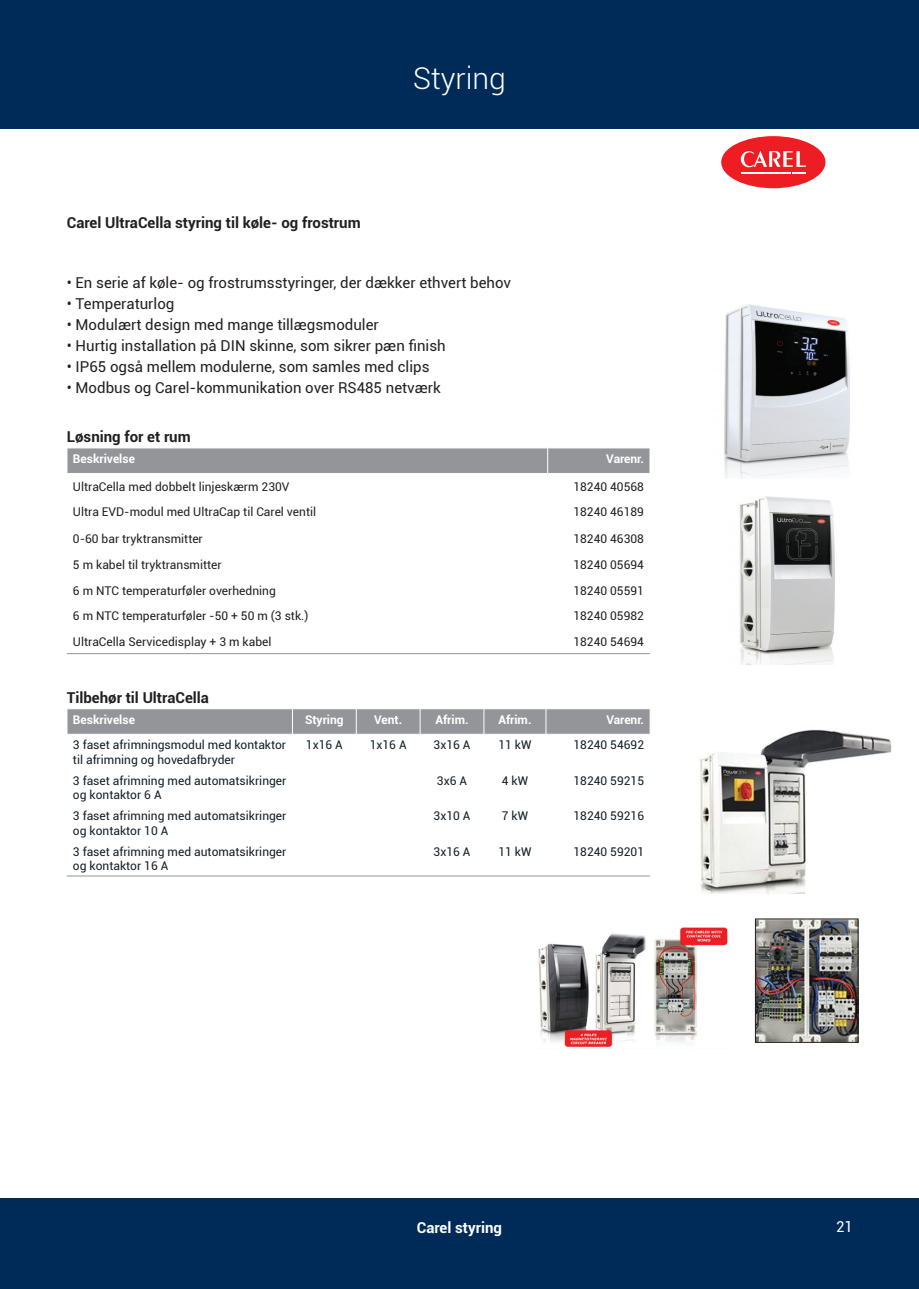
<style>
.page{position:relative;width:919px;height:1289px;background:#fff}
.page>*{position:absolute;margin:0;border:0;box-sizing:border-box;transform-origin:0 0}
.Sidehoved_indholdsfo{font:300 30px "Roboto";color:#fff}
.t1{font:15px "Roboto";color:#231f20}
.Tabel_overskrift{font:700 15px "Roboto";color:#231f20}
.Sidefod_tekst{font:700 15px "Roboto";color:#fff}
.t2{font:15px "Roboto";color:#fff}
.t3{font:12px "Roboto";color:#231f20}
.t4{font:12px "Roboto";color:#131f27}
.t5{font:700 12px "Roboto";color:#fff}
</style>
<div class="page">
<div style="left:0;top:1198px;width:918px;height:90px;background:#002b58"></div>
<div style="left:0;top:0;width:918px;height:129px;background:#002b58"></div>
<div style="left:721px;top:136px;width:104px;height:52px;background:#ee1d23;border-radius:50%"></div>
<svg style="left:740px;top:151px;width:65px;height:23px"></svg>
<div style="left:67px;top:448px;width:583px;height:25px;background:#939598"></div>
<img style="left:724px;top:304px;width:126px;height:175px">
<img style="left:739px;top:496px;width:96px;height:168px">
<img style="left:538px;top:927px;width:190px;height:121px">
<svg style="left:67px;top:708px;width:583px;height:26px;background:#999b9e"></svg>
<img style="left:757px;top:920px;width:99px;height:120px">
<div style="left:755px;top:918px;width:103px;height:124px;border:1px solid #231f20"></div>
<img style="left:700px;top:729px;width:192px;height:164px">
<hr style="left:67px;top:653px;width:582px;height:1px;background:#939598">
<hr style="left:67px;top:875px;width:582px;height:1px;background:#939598">
<p class="Tabel_overskrift" style="left:67px;top:212px;width:295px">Carel UltraCella styring til køle- og frostrum</p>
<p class="Sidehoved_indholdsfo" style="left:413px;top:58px;width:94px">Styring</p>
<p class="t1" style="left:67px;top:272px;width:446px">• En serie af køle- og frostrumsstyringer, der dækker ethvert behov</p>
<p class="t1" style="left:67px;top:293px;width:109px">• Temperaturlog</p>
<p class="t1" style="left:67px;top:314px;width:313px">• Modulært design med mange tillægsmoduler</p>
<p class="t1" style="left:67px;top:335px;width:380px">• Hurtig installation på DIN skinne, som sikrer pæn finish</p>
<p class="t1" style="left:67px;top:356px;width:364px">• IP65 også mellem modulerne, som samles med clips</p>
<p class="t1" style="left:67px;top:377px;width:375px">• Modbus og Carel-kommunikation over RS485 netværk</p>
<p class="Tabel_overskrift" style="left:67px;top:426px;width:125px">Løsning for et rum</p>
<p class="t5" style="left:73px;top:450px;width:63px">Beskrivelse</p>
<p class="t5" style="left:606px;top:450px;width:39px">Varenr.</p>
<p class="t3" style="left:73px;top:478px;width:218px">UltraCella med dobbelt linjeskærm 230V</p>
<p class="t3" style="left:573px;top:478px;width:72px">18240 40568</p>
<p class="t3" style="left:73px;top:503px;width:245px">Ultra EVD-modul med UltraCap til Carel ventil</p>
<p class="t3" style="left:573px;top:503px;width:72px">18240 46189</p>
<p class="t3" style="left:73px;top:530px;width:131px">0-60 bar tryktransmitter</p>
<p class="t3" style="left:573px;top:530px;width:72px">18240 46308</p>
<p class="t3" style="left:73px;top:556px;width:150px">5 m kabel til tryktransmitter</p>
<p class="t3" style="left:573px;top:556px;width:72px">18240 05694</p>
<p class="t3" style="left:73px;top:582px;width:204px">6 m NTC temperaturføler overhedning</p>
<p class="t3" style="left:573px;top:582px;width:72px">18240 05591</p>
<p class="t3" style="left:73px;top:607px;width:237px">6 m NTC temperaturføler -50 + 50 m (3 stk.)</p>
<p class="t3" style="left:573px;top:607px;width:72px">18240 05982</p>
<p class="t3" style="left:73px;top:633px;width:200px">UltraCella Servicedisplay + 3 m kabel</p>
<p class="t3" style="left:573px;top:633px;width:72px">18240 54694</p>
<p class="Tabel_overskrift" style="left:67px;top:687px;width:144px">Tilbehør til UltraCella</p>
<p class="t5" style="left:73px;top:711px;width:63px">Beskrivelse</p>
<p class="t5" style="left:305px;top:711px;width:40px">Styring</p>
<p class="t5" style="left:374px;top:711px;width:30px">Vent.</p>
<p class="t5" style="left:435px;top:711px;width:35px">Afrim.</p>
<p class="t5" style="left:498px;top:711px;width:35px">Afrim.</p>
<p class="t5" style="left:606px;top:711px;width:39px">Varenr.</p>
<p class="t4" style="left:73px;top:736px;width:215px">3 faset afrimningsmodul med kontaktor</p>
<p class="t4" style="left:73px;top:751px;width:163px">til afrimning og hovedafbryder</p>
<p class="t4" style="left:306px;top:736px;width:38px">1x16 A</p>
<p class="t4" style="left:370px;top:736px;width:38px">1x16 A</p>
<p class="t4" style="left:433px;top:736px;width:38px">3x16 A</p>
<p class="t4" style="left:498px;top:736px;width:34px">11 kW</p>
<p class="t4" style="left:573px;top:736px;width:72px">18240 54692</p>
<p class="t4" style="left:73px;top:772px;width:215px">3 faset afrimning med automatsikringer</p>
<p class="t4" style="left:73px;top:786px;width:90px">og kontaktor 6 A</p>
<p class="t4" style="left:437px;top:772px;width:32px">3x6 A</p>
<p class="t4" style="left:502px;top:772px;width:28px">4 kW</p>
<p class="t4" style="left:573px;top:772px;width:72px">18240 59215</p>
<p class="t4" style="left:73px;top:807px;width:215px">3 faset afrimning med automatsikringer</p>
<p class="t4" style="left:73px;top:821px;width:97px">og kontaktor 10 A</p>
<p class="t4" style="left:433px;top:807px;width:38px">3x10 A</p>
<p class="t4" style="left:502px;top:807px;width:28px">7 kW</p>
<p class="t4" style="left:573px;top:807px;width:72px">18240 59216</p>
<p class="t4" style="left:73px;top:842px;width:215px">3 faset afrimning med automatsikringer</p>
<p class="t4" style="left:73px;top:857px;width:97px">og kontaktor 16 A</p>
<p class="t4" style="left:433px;top:842px;width:38px">3x16 A</p>
<p class="t4" style="left:498px;top:842px;width:34px">11 kW</p>
<p class="t4" style="left:573px;top:842px;width:72px">18240 59201</p>
<p class="Sidefod_tekst" style="left:417px;top:1217px;width:87px">Carel styring</p>
<p class="t2" style="left:836px;top:1216px;width:18px">21</p>
</div>
